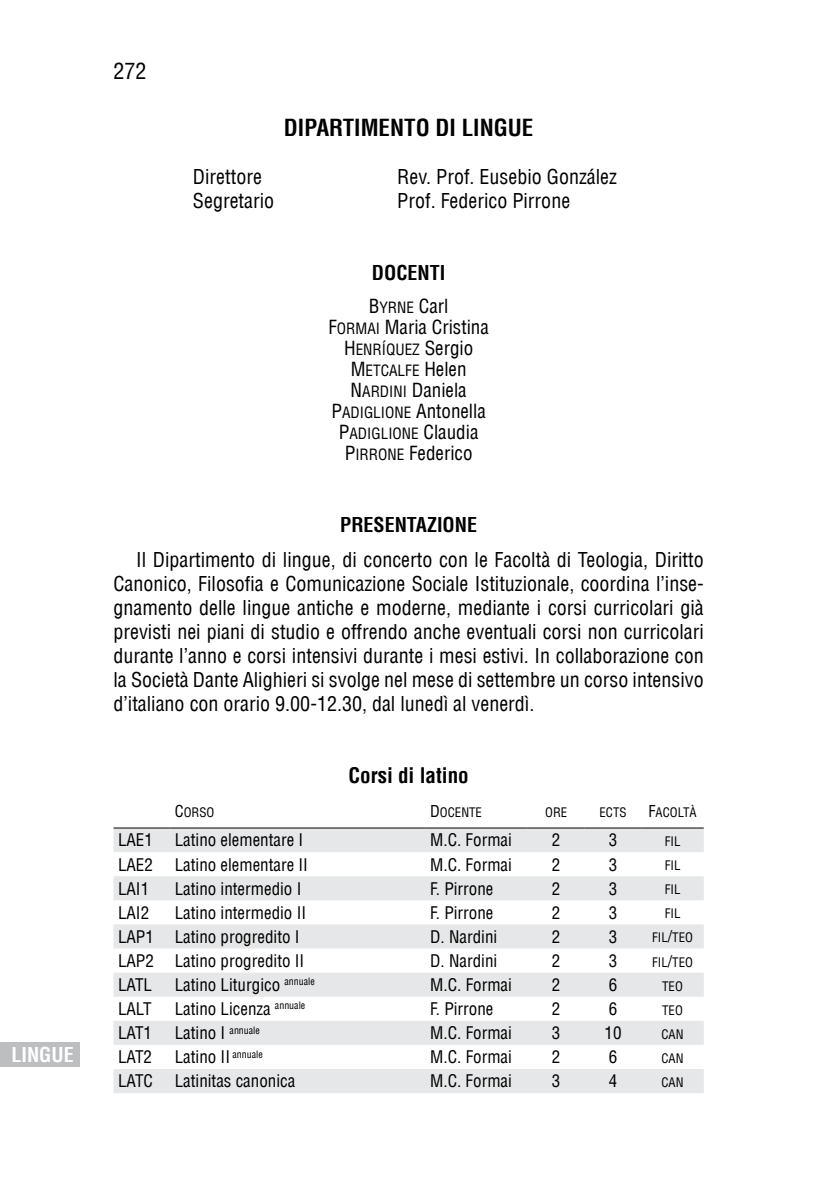
<style>
.page{position:relative;width:823px;height:1191px;background:#fff}
.page>*{position:absolute;margin:0;border:0;box-sizing:border-box;transform-origin:0 0}
.t1{font:700 condensed 23px "Helvetica LT";color:#000}
.t2{font:condensed 22px "Helvetica LT";color:#000}
.t3{font:700 condensed 21px "Helvetica LT";color:#000}
.t4{font:condensed 20px/24px "Helvetica LT";color:#000;text-align:justify}
.t5{font:700 condensed 20px "Helvetica LT";color:#000}
.t6{font:700 condensed 20px "Helvetica LT";color:#fff}
.t7{font:condensed 19px "Helvetica LT";color:#000}
.t8{font:condensed 17px "Helvetica LT";color:#000}
.t9{font:15.2px/21px "Helvetica LT Condensed SC800";color:#000;text-align:center}
.t10{font:12.8px "Helvetica LT Condensed SC800";color:#000}
.s1{font-size:19px}
.s2{font-family:"Helvetica LT";font-stretch:condensed;font-size:19px}
.s3{font-family:"Helvetica LT Condensed SC800";font-stretch:normal}
.s4{font-family:"Helvetica LT Condensed SC800";font-stretch:normal;font-size:15.2px}
.s5{font-size:16px}
</style>
<div class="page">
<div style="left:0;top:1042px;width:79px;height:25px;background:#bcbec0"></div>
<svg style="left:113px;top:828px;width:590px;height:265px;fill:#e6e7e8"></svg>
<hr style="left:113px;top:827px;width:57px;height:1px;background:#000">
<hr style="left:170px;top:827px;width:255px;height:1px;background:#000">
<hr style="left:425px;top:827px;width:102px;height:1px;background:#000">
<hr style="left:527px;top:827px;width:57px;height:1px;background:#000">
<hr style="left:584px;top:827px;width:57px;height:1px;background:#000">
<hr style="left:641px;top:827px;width:62px;height:1px;background:#000">
<p class="t6" style="left:11px;top:1042px;width:64px">LINGUE</p>
<p class="t2" style="left:113px;top:57px;width:34px">272</p>
<p class="t1" style="left:284px;top:114px;width:251px">DIPARTIMENTO DI LINGUE</p>
<p class="t4" style="left:193px;top:165px;width:70px">Direttore</p>
<p class="t4" style="left:397px;top:165px;width:221px">Rev. Prof. Eusebio González</p>
<p class="t4" style="left:193px;top:189px;width:83px">Segretario</p>
<p class="t4" style="left:397px;top:189px;width:174px">Prof. Federico Pirrone</p>
<p class="t5" style="left:372px;top:260px;width:75px">DOCENTI</p>
<p class="t9" style="left:368px;top:296px;width:81px"><span class="s1">B</span>YRNE <span class="s2">Carl</span></p>
<p class="t7" style="left:328px;top:315px;width:162px"><span class="s3">F</span><span class="s4">ORMAI</span> Maria Cristina</p>
<p class="t9" style="left:344px;top:338px;width:131px"><span class="s1">H</span> ENRÍQUEZ <span class="s2">Sergio<br></span><span class="s1">M</span> ETCALFE <span class="s2">Helen</span></p>
<p class="t7" style="left:350px;top:378px;width:117px"><span class="s3">N</span><span class="s4">ARDINI</span> Daniela</p>
<p class="t9" style="left:331px;top:401px;width:156px"><span class="s1">P</span>ADIGLIONE <span class="s2">Antonella<br></span><span class="s1">P</span>ADIGLIONE <span class="s2">Claudia</span></p>
<p class="t7" style="left:344px;top:441px;width:129px"><span class="s3">P</span><span class="s4">IRRONE</span> Federico</p>
<p class="t5" style="left:340px;top:512px;width:138px">PRESENTAZIONE</p>
<p class="t4" style="left:113px;top:548px;width:591px;text-indent:23px">Il Dipartimento di lingue, di concerto con le Facoltà di Teologia, Diritto Canonico, Filosofia e Comunicazione Sociale Istituzionale, coordina l’inse&shy;gnamento delle lingue antiche e moderne, mediante i corsi curricolari già previsti nei piani di studio e offrendo anche eventuali corsi non curricolari durante l’anno e corsi intensivi durante i mesi estivi. In collaborazione con la Società Dante Alighieri si svolge nel mese di settembre un corso intensivo d’italiano con orario 9.00-12.30, dal lunedì al venerdì.</p>
<p class="t3" style="left:348px;top:762px;width:122px">Corsi di latino</p>
<p class="t10" style="left:175px;top:804px;width:41px"><span class="s5">C</span>ORSO</p>
<p class="t10" style="left:430px;top:804px;width:53px"><span class="s5">D</span>OCENTE</p>
<p class="t10" style="left:545px;top:804px;width:24px">ORE</p>
<p class="t10" style="left:599px;top:804px;width:29px">ECTS</p>
<p class="t10" style="left:648px;top:804px;width:50px"><span class="s5">F</span>ACOLTÀ</p>
<p class="t8" style="left:118px;top:829px;width:36px">LAE1</p>
<p class="t8" style="left:175px;top:829px;width:130px">Latino elementare I</p>
<p class="t8" style="left:430px;top:829px;width:83px">M.C. Formai</p>
<p class="t8" style="left:551px;top:829px;width:10px">2</p>
<p class="t8" style="left:608px;top:829px;width:10px">3</p>
<p class="t10" style="left:664px;top:833px;width:17px">FIL</p>
<p class="t8" style="left:118px;top:853px;width:36px">LAE2</p>
<p class="t8" style="left:175px;top:853px;width:135px">Latino elementare II</p>
<p class="t8" style="left:430px;top:853px;width:83px">M.C. Formai</p>
<p class="t8" style="left:551px;top:853px;width:10px">2</p>
<p class="t8" style="left:608px;top:853px;width:10px">3</p>
<p class="t10" style="left:664px;top:857px;width:17px">FIL</p>
<p class="t8" style="left:118px;top:877px;width:33px">LAI1</p>
<p class="t8" style="left:175px;top:877px;width:128px">Latino intermedio I</p>
<p class="t8" style="left:430px;top:877px;width:65px">F. Pirrone</p>
<p class="t8" style="left:551px;top:877px;width:10px">2</p>
<p class="t8" style="left:608px;top:877px;width:10px">3</p>
<p class="t10" style="left:664px;top:881px;width:17px">FIL</p>
<p class="t8" style="left:118px;top:902px;width:33px">LAI2</p>
<p class="t8" style="left:175px;top:902px;width:133px">Latino intermedio II</p>
<p class="t8" style="left:430px;top:902px;width:65px">F. Pirrone</p>
<p class="t8" style="left:551px;top:902px;width:10px">2</p>
<p class="t8" style="left:608px;top:902px;width:10px">3</p>
<p class="t10" style="left:664px;top:905px;width:17px">FIL</p>
<p class="t8" style="left:118px;top:926px;width:183px">LAP1 Latino progredito I</p>
<p class="t8" style="left:430px;top:926px;width:69px">D. Nardini</p>
<p class="t8" style="left:551px;top:926px;width:10px">2</p>
<p class="t8" style="left:608px;top:926px;width:10px">3</p>
<p class="t10" style="left:651px;top:929px;width:42px">FIL<span class="s5">/</span>TEO</p>
<p class="t8" style="left:118px;top:950px;width:188px">LAP2 Latino progredito II</p>
<p class="t8" style="left:430px;top:950px;width:69px">D. Nardini</p>
<p class="t8" style="left:551px;top:950px;width:10px">2</p>
<p class="t8" style="left:608px;top:950px;width:10px">3</p>
<p class="t10" style="left:651px;top:954px;width:42px">FIL<span class="s5">/</span>TEO</p>
<p class="t8" style="left:118px;top:974px;width:36px">LATL</p>
<p class="t8" style="left:175px;top:974px;width:141px">Latino Liturgico <sup>annuale</sup></p>
<p class="t8" style="left:430px;top:974px;width:83px">M.C. Formai</p>
<p class="t8" style="left:551px;top:974px;width:10px">2</p>
<p class="t8" style="left:608px;top:974px;width:10px">6</p>
<p class="t10" style="left:661px;top:978px;width:22px">TEO</p>
<p class="t8" style="left:118px;top:998px;width:35px">LALT</p>
<p class="t8" style="left:175px;top:998px;width:132px">Latino Licenza <sup>annuale</sup></p>
<p class="t8" style="left:430px;top:998px;width:65px">F. Pirrone</p>
<p class="t8" style="left:551px;top:998px;width:10px">2</p>
<p class="t8" style="left:608px;top:998px;width:10px">6</p>
<p class="t10" style="left:661px;top:1002px;width:22px">TEO</p>
<p class="t8" style="left:118px;top:1022px;width:36px">LAT1</p>
<p class="t8" style="left:175px;top:1022px;width:87px">Latino I <sup>annuale</sup></p>
<p class="t8" style="left:430px;top:1022px;width:83px">M.C. Formai</p>
<p class="t8" style="left:551px;top:1022px;width:10px">3</p>
<p class="t8" style="left:604px;top:1022px;width:18px">10</p>
<p class="t10" style="left:661px;top:1026px;width:24px">CAN</p>
<p class="t8" style="left:118px;top:1046px;width:36px">LAT2</p>
<p class="t8" style="left:175px;top:1046px;width:90px">Latino II <sup>annuale</sup></p>
<p class="t8" style="left:430px;top:1046px;width:83px">M.C. Formai</p>
<p class="t8" style="left:551px;top:1046px;width:10px">2</p>
<p class="t8" style="left:608px;top:1046px;width:10px">6</p>
<p class="t10" style="left:661px;top:1050px;width:24px">CAN</p>
<p class="t8" style="left:118px;top:1070px;width:36px">LATC</p>
<p class="t8" style="left:175px;top:1070px;width:122px">Latinitas canonica</p>
<p class="t8" style="left:430px;top:1070px;width:83px">M.C. Formai</p>
<p class="t8" style="left:551px;top:1070px;width:10px">3</p>
<p class="t8" style="left:608px;top:1070px;width:10px">4</p>
<p class="t10" style="left:661px;top:1074px;width:24px">CAN</p>
</div>
